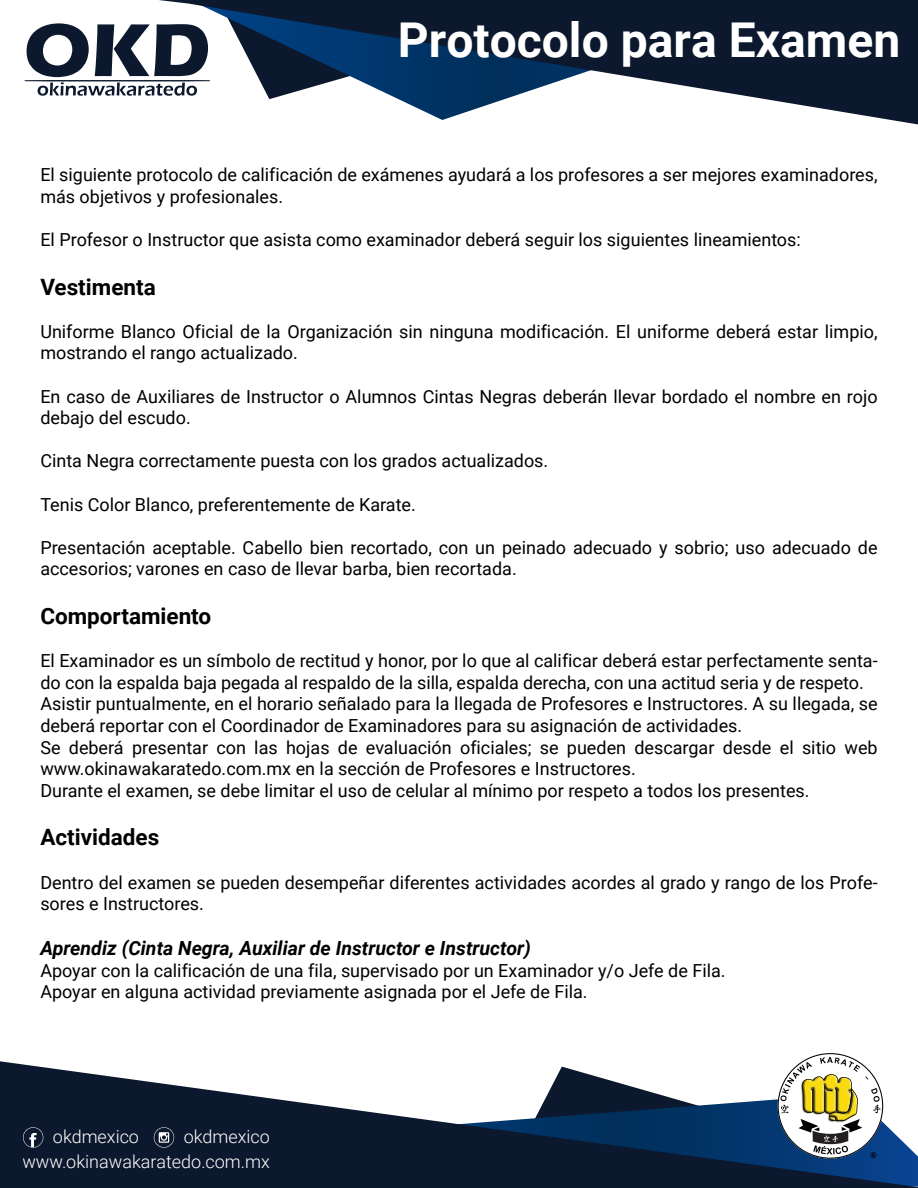
<style>
.page{position:relative;width:918px;height:1188px;background:#fff}
.page>*{position:absolute;margin:0;border:0;box-sizing:border-box;transform-origin:0 0}
.t1{font:700 48px "Roboto";color:#fff}
.t2{font:700 22.5px "Roboto";color:#000}
.t3{font:italic 700 19.5px "Roboto";color:#000}
.t4{font:18px/21.6px "Roboto";color:#000}
.t5{font:300 18px "Roboto";color:#fff}
</style>
<div class="page">
<svg style="left:159px;top:0;width:759px;height:124px;fill:#0c182d"></svg>
<svg style="left:0;top:1061px;width:918px;height:127px;fill:#0c182d"></svg>
<svg style="left:23px;top:1127px;width:20px;height:21px"></svg>
<svg style="left:154px;top:1127px;width:20px;height:21px"></svg>
<svg style="left:25px;top:23px;width:185px;height:73px"></svg>
<svg style="left:511px;top:1053px;width:372px;height:112px"></svg>
<h1 class="t1" style="left:398px;top:6px;width:504px">Protocolo para Examen</h1>
<p class="t4" style="left:40px;top:163px;width:839px">El siguiente protocolo de calificación de exámenes ayudará a los profesores a ser mejores examinadores, más objetivos y profesionales.</p>
<p class="t4" style="left:40px;top:228px;width:762px">El Profesor o Instructor que asista como examinador deberá seguir los siguientes lineamientos:</p>
<p class="t2" style="left:40px;top:271px;width:117px">Vestimenta</p>
<p class="t4" style="left:40px;top:320px;width:839px">Uniforme Blanco Oficial de la Organización sin ninguna modificación. El uniforme deberá estar limpio, mostrando el rango actualizado.</p>
<p class="t4" style="left:40px;top:385px;width:839px">En caso de Auxiliares de Instructor o Alumnos Cintas Negras deberán llevar bordado el nombre en rojo debajo del escudo.</p>
<p class="t4" style="left:40px;top:450px;width:509px">Cinta Negra correctamente puesta con los grados actualizados.</p>
<p class="t4" style="left:40px;top:493px;width:377px">Tenis Color Blanco, preferentemente de Karate.</p>
<p class="t4" style="left:40px;top:536px;width:839px">Presentación aceptable. Cabello bien recortado, con un peinado adecuado y sobrio; uso adecuado de accesorios; varones en caso de llevar barba, bien recortada.</p>
<p class="t2" style="left:40px;top:600px;width:172px">Comportamiento</p>
<p class="t4" style="left:40px;top:649px;width:839px">El Examinador es un símbolo de rectitud y honor, por lo que al calificar deberá estar perfectamente senta&shy;do con la espalda baja pegada al respaldo de la silla, espalda derecha, con una actitud seria y de respeto.<br>Asistir puntualmente, en el horario señalado para la llegada de Profesores e Instructores. A su llegada, se deberá reportar con el Coordinador de Examinadores para su asignación de actividades.<br>Se deberá presentar con las hojas de evaluación oficiales; se pueden descargar desde el sitio web www.okinawakaratedo.com.mx en la sección de Profesores e Instructores.<br>Durante el examen, se debe limitar el uso de celular al mínimo por respeto a todos los presentes.</p>
<p class="t2" style="left:40px;top:822px;width:120px">Actividades</p>
<p class="t4" style="left:40px;top:871px;width:839px">Dentro del examen se pueden desempeñar diferentes actividades acordes al grado y rango de los Profe&shy;sores e Instructores.</p>
<p class="t3" style="left:40px;top:935px;width:492px">Aprendiz (Cinta Negra, Auxiliar de Instructor e Instructor)</p>
<p class="t4" style="left:40px;top:959px;width:687px">Apoyar con la calificación de una fila, supervisado por un Examinador y/o Jefe de Fila.<br>Apoyar en alguna actividad previamente asignada por el Jefe de Fila.</p>
<p class="t5" style="left:53px;top:1124px;width:88px">okdmexico</p>
<p class="t5" style="left:184px;top:1124px;width:88px">okdmexico</p>
<p class="t5" style="left:22px;top:1149px;width:249px">www.okinawakaratedo.com.mx</p>
</div>
